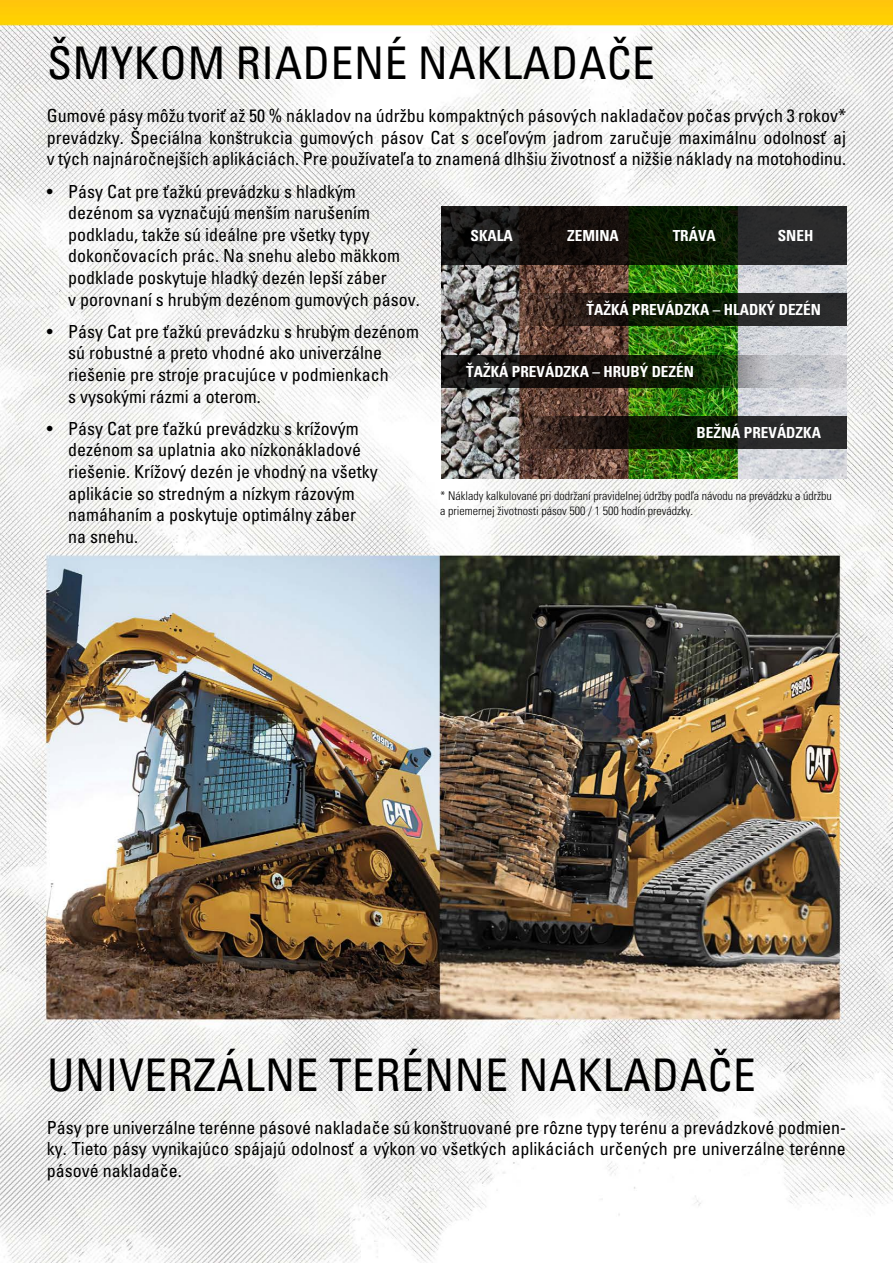
<style>
.page{position:relative;width:893px;height:1263px;background:#fff}
.page>*{position:absolute;margin:0;border:0;box-sizing:border-box;transform-origin:0 0}
.t1{font:condensed 45px "Univers";letter-spacing:.015em;color:#000}
.t2{font:condensed 18px/21.6px "Univers";color:#000}
.t3{font:700 condensed 15.3px "Univers";color:#fff}
.t4{font:300 condensed 12px/14.4px "Univers";color:#000}
</style>
<div class="page">
<img style="left:0;top:0;width:893px;height:1263px">
<img style="left:441px;top:265px;width:405px;height:214px">
<svg style="left:441px;top:206px;width:405px;height:59px;background:#191b14"></svg>
<svg style="left:441px;top:293px;width:405px;height:33px;background:#33322a"></svg>
<svg style="left:441px;top:355px;width:405px;height:33px;background:#41463d"></svg>
<svg style="left:441px;top:416px;width:405px;height:33px;background:#34332b"></svg>
<h1 class="t1" style="left:47px;top:35px;width:609px">ŠMYKOM RIADENÉ NAKLADAČE</h1>
<p class="t2" style="left:47px;top:105px;width:801px;text-align:justify">Gumové pásy môžu tvoriť až 50 % nákladov na údržbu kompaktných pásových nakladačov počas prvých 3 rokov* prevádzky. Špeciálna konštrukcia gumových pásov Cat s oceľovým jadrom zaručuje maximálnu odolnosť aj v tých najnáročnejších aplikáciách. Pre používateľa to znamená dlhšiu životnosť a nižšie náklady na motohodinu.</p>
<p class="t2" style="left:68px;top:180px;width:353px;text-indent:-21px">• Pásy Cat pre ťažkú prevádzku s hladkým dezénom sa vyznačujú menším narušením podkladu, takže sú ideálne pre všetky typy dokončovacích prác. Na snehu alebo mäkkom podklade poskytuje hladký dezén lepší záber<br>v porovnaní s hrubým dezénom gumových pásov.</p>
<p class="t2" style="left:68px;top:320px;width:352px;text-indent:-21px">• Pásy Cat pre ťažkú prevádzku s hrubým dezénom sú robustné a preto vhodné ako univerzálne riešenie pre stroje pracujúce v podmienkach<br>s vysokými rázmi a oterom.</p>
<p class="t2" style="left:68px;top:417px;width:311px;text-indent:-21px">• Pásy Cat pre ťažkú prevádzku s krížovým dezénom sa uplatnia ako nízkonákladové riešenie. Krížový dezén je vhodný na všetky aplikácie so stredným a nízkym rázovým namáhaním a poskytuje optimálny záber na snehu.</p>
<p class="t3" style="left:471px;top:226px;width:44px">SKALA</p>
<p class="t3" style="left:567px;top:226px;width:53px">ZEMINA</p>
<p class="t3" style="left:673px;top:226px;width:45px">TRÁVA</p>
<p class="t3" style="left:778px;top:226px;width:37px">SNEH</p>
<p class="t3" style="left:587px;top:300px;width:236px">ŤAŽKÁ PREVÁDZKA – HLADKÝ DEZÉN</p>
<p class="t3" style="left:466px;top:362px;width:229px">ŤAŽKÁ PREVÁDZKA – HRUBÝ DEZÉN</p>
<p class="t3" style="left:697px;top:423px;width:126px">BEŽNÁ PREVÁDZKA</p>
<p class="t4" style="left:440px;top:489px;width:393px">* Náklady kalkulované pri dodržaní pravidelnej údržby podľa návodu na prevádzku a údržbu a priemernej životnosti pásov 500 / 1 500 hodín prevádzky.</p>
<h1 class="t1" style="left:47px;top:1046px;width:710px">UNIVERZÁLNE TERÉNNE NAKLADAČE</h1>
<p class="t2" style="left:47px;top:1116px;width:801px;text-align:justify">Pásy pre univerzálne terénne pásové nakladače sú konštruované pre rôzne typy terénu a prevádzkové podmien&shy;ky. Tieto pásy vynikajúco spájajú odolnosť a výkon vo všetkých aplikáciách určených pre univerzálne terénne pásové nakladače.</p>
</div>
